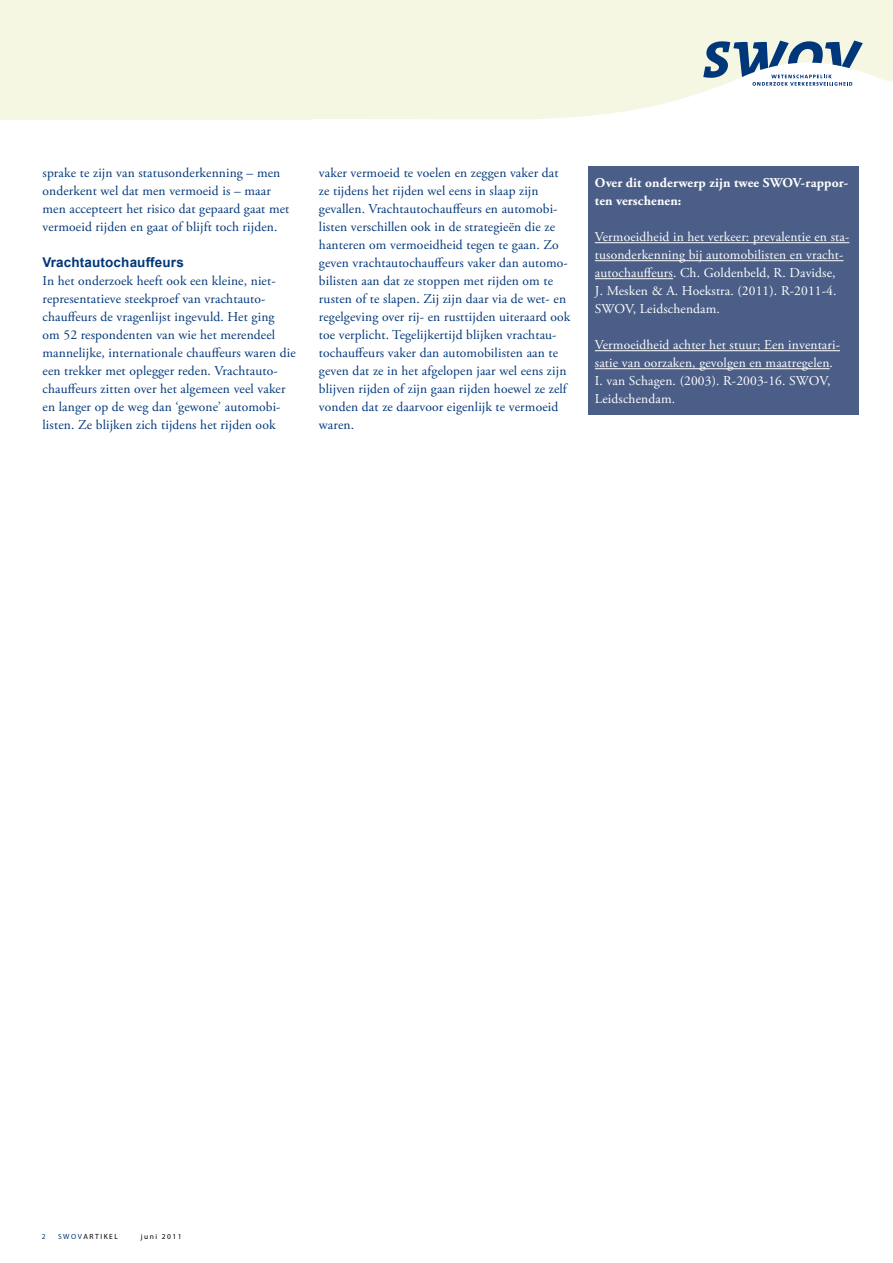
<style>
.page{position:relative;width:893px;height:1263px;background:#fff}
.page>*{position:absolute;margin:0;border:0;box-sizing:border-box;transform-origin:0 0}
.t1{font:13.5px/18px "Adobe Garamond Pro";letter-spacing:.01em;color:#00377a}
.t2{font:13.5px/18px "Adobe Garamond Pro";letter-spacing:.01em;color:#fff}
.t3{font:700 13.5px/18px "Adobe Garamond Pro";letter-spacing:.01em;color:#fff}
.t4{font:700 13.5px "Arial";letter-spacing:.01em;color:#00377a}
.t5{font:7.5px "Myriad Pro";letter-spacing:.2em;color:#000}
.t6{font:7.5px "Myriad Pro";color:#00377a}
.s1{color:#00377a}
</style>
<div class="page">
<div style="left:0;top:0;width:312px;height:119px;background:#f6f7e3"></div>
<svg style="left:312px;top:0;width:581px;height:119px;background:#f7f8e6"></svg>
<svg style="left:703px;top:41px;width:160px;height:45px"></svg>
<div style="left:589px;top:166px;width:270px;height:249px;background:#4b5e87"></div>
<hr style="left:595px;top:242px;width:254px;height:1px;background:#fff">
<hr style="left:595px;top:260px;width:248px;height:1px;background:#fff">
<hr style="left:595px;top:278px;width:78px;height:1px;background:#fff">
<hr style="left:595px;top:350px;width:245px;height:1px;background:#fff">
<hr style="left:595px;top:368px;width:235px;height:1px;background:#fff">
<p class="t1" style="left:43px;top:164px;width:248px">sprake te zijn van statusonderkenning – men onderkent wel dat men vermoeid is – maar men accepteert het risico dat gepaard gaat met vermoeid rijden en gaat of blijft toch rijden.</p>
<p class="t4" style="left:43px;top:253px;width:143px">Vrachtautochauffeurs</p>
<p class="t1" style="left:43px;top:272px;width:255px">In het onderzoek heeft ook een kleine, niet&shy;representatieve steekproef van vrachtauto&shy;chauffeurs de vragenlijst ingevuld. Het ging<br>om 52 respondenten van wie het merendeel mannelijke, internationale chauffeurs waren die een trekker met oplegger reden. Vrachtauto&shy;chauffeurs zitten over het algemeen veel vaker en langer op de weg dan ‘gewone’ automobi&shy;listen. Ze blijken zich tijdens het rijden ook</p>
<p class="t1" style="left:319px;top:164px;width:253px">vaker vermoeid te voelen en zeggen vaker dat ze tijdens het rijden wel eens in slaap zijn gevallen. Vrachtautochauffeurs en automobi&shy;listen verschillen ook in de strategieën die ze hanteren om vermoeidheid tegen te gaan. Zo geven vrachtautochauffeurs vaker dan automo&shy;bilisten aan dat ze stoppen met rijden om te rusten of te slapen. Zij zijn daar via de wet- en regelgeving over rij- en rusttijden uiteraard ook toe verplicht. Tegelijkertijd blijken vrachtau&shy;tochauffeurs vaker dan automobilisten aan te geven dat ze in het afgelopen jaar wel eens zijn blijven rijden of zijn gaan rijden hoewel ze zelf vonden dat ze daarvoor eigenlijk te vermoeid waren.</p>
<p class="t3" style="left:595px;top:174px;width:255px">Over dit onderwerp zijn twee SWOV-rappor&shy;ten verschenen:</p>
<p class="t2" style="left:595px;top:229px;width:256px">Vermoeidheid in het verkeer: prevalentie en sta&shy;tusonderkenning bij automobilisten en vracht&shy;autochauffeurs. Ch. Goldenbeld, R. Davidse,<br>J. Mesken &amp; A. Hoekstra. (2011). R-2011-4.<br>SWOV, Leidschendam.</p>
<p class="t2" style="left:595px;top:337px;width:247px">Vermoeidheid achter het stuur; Een inventari&shy;satie van oorzaken, gevolgen en maatregelen.<br>I. van Schagen. (2003). R-2003-16. SWOV, Leidschendam.</p>
<p class="t6" style="left:42px;top:1232px;width:5px">2</p>
<p class="t5" style="left:58px;top:1232px;width:61px"><span class="s1">SWOV</span>ARTIKEL</p>
<p class="t5" style="left:141px;top:1231px;width:42px">juni 2011</p>
</div>
